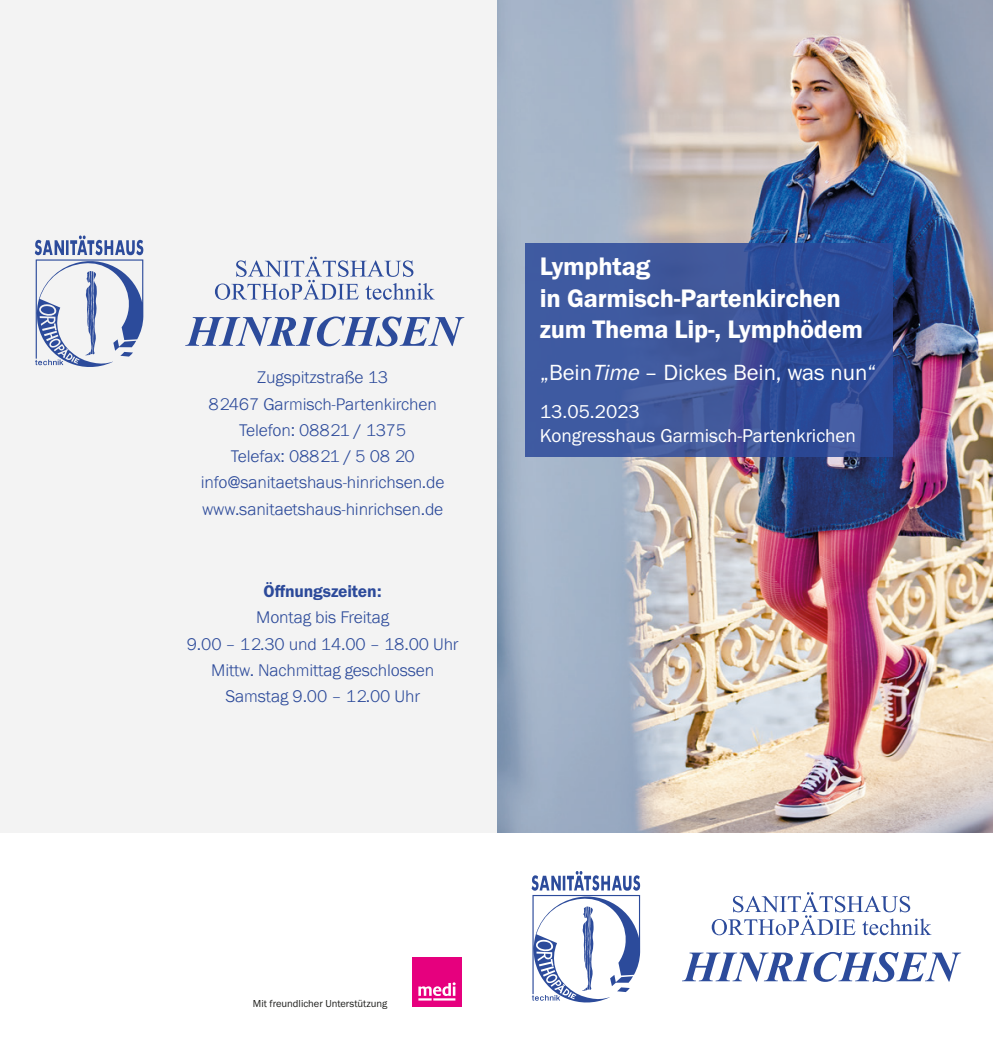
<style>
.page{position:relative;width:993px;height:1042px;background:#fff}
.page>*{position:absolute;margin:0;border:0;box-sizing:border-box;transform-origin:0 0}
.t1{font:26.25px/31.5px "Franklin Gothic URW Dem";letter-spacing:-.01em;color:#fff}
.t2{font:22.75px "Franklin Gothic URW Boo";color:#fff}
.t3{font:19.25px/23.1px "Franklin Gothic URW Boo";color:#fff}
.t4{font:300 17.5px/26.2px "Franklin Gothic URW";letter-spacing:-.01em;color:#2c4a9a;text-align:center}
.t5{font:17.5px "Franklin Gothic URW Dem";letter-spacing:-.01em;color:#2c4a9a}
.t6{font:10.5px "Franklin Gothic URW Boo";color:#1d1d1b}
.s1{font-style:italic}
</style>
<div class="page">
<img style="left:496px;top:0;width:496px;height:832px">
<svg style="left:531px;top:871px;width:109px;height:132px"></svg>
<svg style="left:682px;top:892px;width:278px;height:90px"></svg>
<div style="left:412px;top:957px;width:49px;height:50px;background:#e6007e"></div>
<svg style="left:418px;top:982px;width:37px;height:18px"></svg>
<svg style="left:525px;top:243px;width:367px;height:213px;background:#38539b"></svg>
<div style="left:0;top:0;width:496px;height:832px;background:#f3f3f3"></div>
<svg style="left:35px;top:235px;width:108px;height:132px"></svg>
<svg style="left:185px;top:257px;width:279px;height:89px"></svg>
<p class="t4" style="left:201px;top:365px;width:245px">Zugspitzstraße 13<br>82467 Garmisch-Partenkirchen<br>Telefon: 08821 / 1375<br>Telefax: 08821 / 5 08 20 info@sanitaetshaus-hinrichsen.de www.sanitaetshaus-hinrichsen.de</p>
<p class="t5" style="left:263px;top:580px;width:120px">Öffnungszeiten:</p>
<p class="t4" style="left:187px;top:604px;width:273px">Montag bis Freitag<br>9.00 – 12.30 und 14.00 – 18.00 Uhr<br>Mittw. Nachmittag geschlossen<br>Samstag 9.00 – 12.00 Uhr</p>
<h1 class="t1" style="left:539px;top:250px;width:324px">Lymphtag<br>in Garmisch-Partenkirchen zum Thema Lip-, Lymphödem</h1>
<h2 class="t2" style="left:539px;top:359px;width:338px">„Bein<span class="s1">Time</span> – Dickes Bein, was nun“</h2>
<p class="t3" style="left:539px;top:400px;width:317px">13.05.2023<br>Kongresshaus Garmisch-Partenkrichen</p>
<p class="t6" style="left:253px;top:997px;width:136px">Mit freundlicher Unterstützung</p>
</div>
